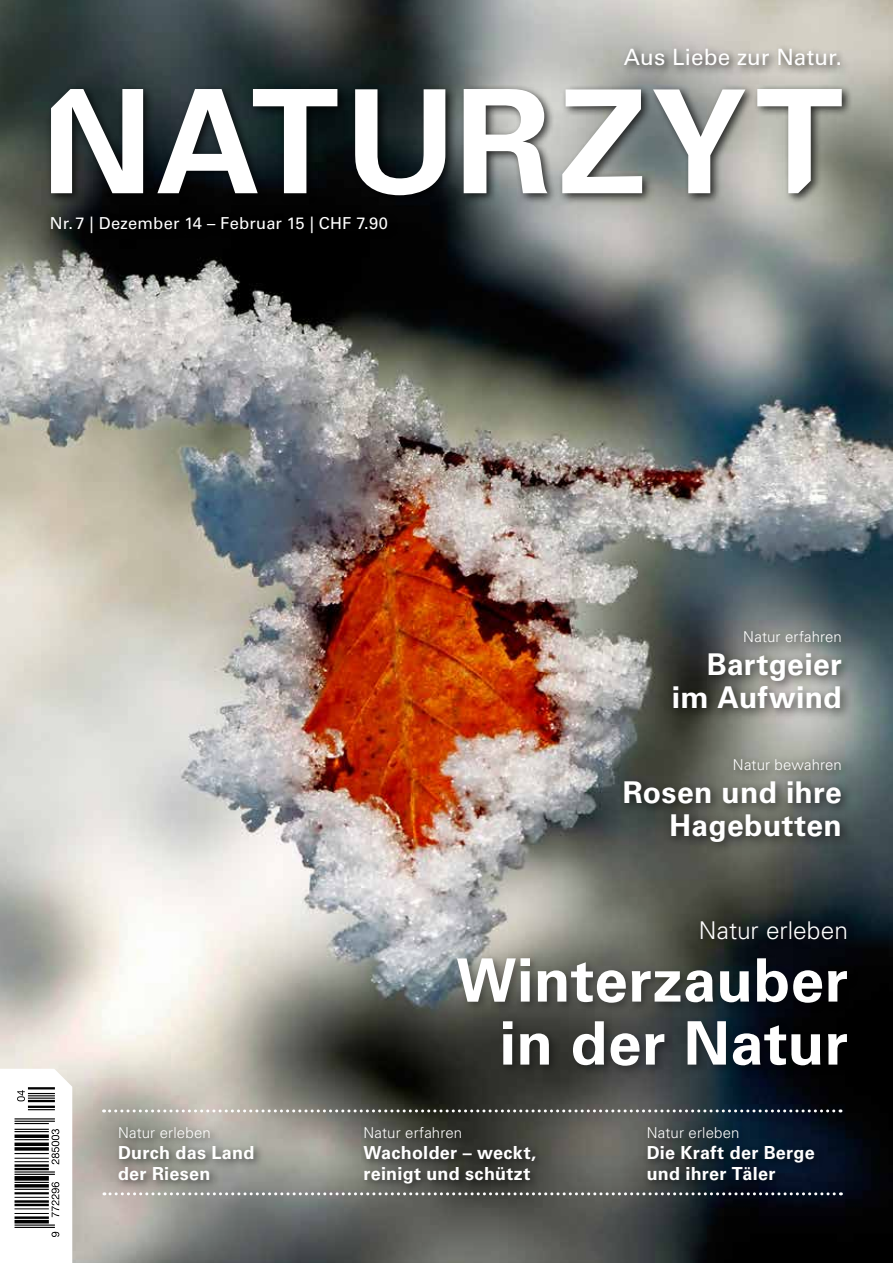
<style>
.page{position:relative;width:893px;height:1263px;background:#fff}
.page>*{position:absolute;margin:0;border:0;box-sizing:border-box;transform-origin:0 0}
.t1{font:700 60px/63px "Univers LT Std";letter-spacing:.005em;color:#fff;text-align:right}
.t2{font:700 30px/33px "Univers LT Std";letter-spacing:.01em;color:#fff;text-align:right}
.t3{font:300 24.45px "Univers LT Std";color:#fff}
.t4{font:22.5px "Univers LT Std";letter-spacing:.005em;color:#fff}
.t5{font:700 18px/21px "Univers LT Std";letter-spacing:.015em;color:#fff}
.t6{font:16.5px "Univers LT Std";letter-spacing:.01em;color:#fff}
.t7{font:300 15px "Univers LT Std";letter-spacing:.01em;color:#fff}
</style>
<div class="page">
<img style="left:0;top:0;width:893px;height:1263px">
<div style="left:667px;top:626px;width:186px;height:94px;background:#000;opacity:.6"></div>
<div style="left:619px;top:753px;width:233px;height:100px;background:#000;opacity:.6"></div>
<svg style="left:104px;top:1109px;width:737px;height:3px"></svg>
<div style="left:46px;top:84px;width:807px;height:122px;background:#000;opacity:.75"></div>
<svg style="left:51px;top:89px;width:92px;height:104px"></svg>
<svg style="left:157px;top:89px;width:180px;height:104px"></svg>
<svg style="left:355px;top:89px;width:90px;height:106px"></svg>
<svg style="left:464px;top:89px;width:84px;height:104px"></svg>
<svg style="left:562px;top:89px;width:80px;height:104px"></svg>
<svg style="left:653px;top:89px;width:92px;height:104px"></svg>
<svg style="left:757px;top:89px;width:85px;height:104px"></svg>
<div style="left:452px;top:916px;width:406px;height:161px;background:#000;opacity:.4"></div>
<div style="left:620px;top:44px;width:230px;height:32px;background:#000;opacity:.75"></div>
<div style="left:46px;top:212px;width:352px;height:31px;background:#000"></div>
<svg style="left:0;top:1069px;width:72px;height:194px"></svg>
<div style="left:114px;top:1122px;width:150px;height:69px;background:#000;opacity:.6"></div>
<div style="left:359px;top:1122px;width:187px;height:72px;background:#000;opacity:.6"></div>
<div style="left:643px;top:1122px;width:181px;height:69px;background:#000;opacity:.6"></div>
<svg style="left:104px;top:1192px;width:737px;height:3px"></svg>
<p class="t6" style="left:50px;top:214px;width:340px">Nr. 7 | Dezember 14 – Februar 15 | CHF 7.90</p>
<p class="t4" style="left:624px;top:43px;width:219px">Aus Liebe zur Natur.</p>
<p class="t7" style="left:743px;top:628px;width:100px">Natur erfahren</p>
<h2 class="t2" style="left:672px;top:648px;width:172px">Bartgeier im Aufwind</h2>
<p class="t7" style="left:733px;top:756px;width:111px">Natur bewahren</p>
<h2 class="t2" style="left:623px;top:776px;width:221px">Rosen und ihre<br>Hagebutten</h2>
<h3 class="t3" style="left:699px;top:915px;width:151px">Natur erleben</h3>
<h1 class="t1" style="left:456px;top:949px;width:393px">Winterzauber in der Natur</h1>
<p class="t7" style="left:118px;top:1123px;width:94px">Natur erleben</p>
<p class="t5" style="left:118px;top:1142px;width:138px">Durch das Land der Riesen</p>
<p class="t7" style="left:363px;top:1123px;width:100px">Natur erfahren</p>
<p class="t5" style="left:363px;top:1142px;width:174px">Wacholder – weckt, reinigt und schützt</p>
<p class="t7" style="left:647px;top:1123px;width:94px">Natur erleben</p>
<p class="t5" style="left:647px;top:1142px;width:170px">Die Kraft der Berge und ihrer Täler</p>
</div>
